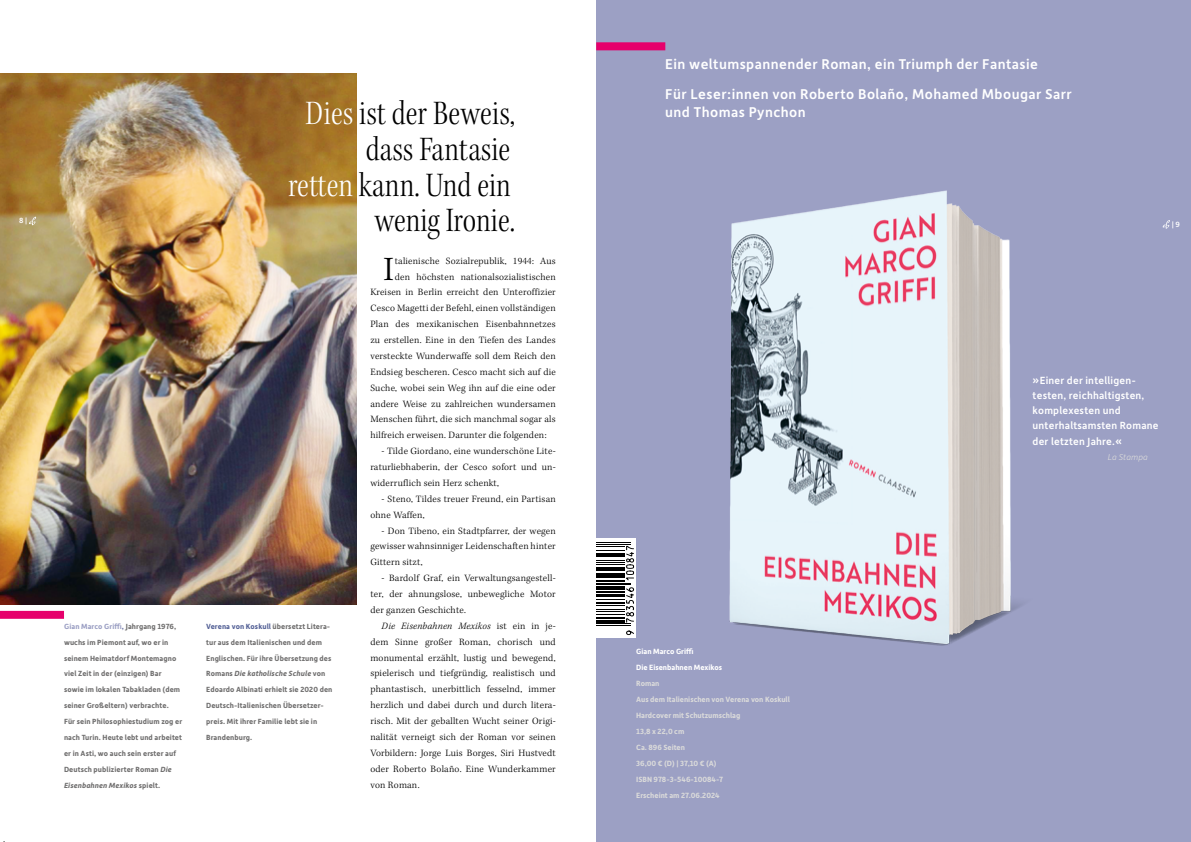
<style>
.page{position:relative;width:1191px;height:842px;background:#fff}
.page>*{position:absolute;margin:0;border:0;box-sizing:border-box;transform-origin:0 0}
.t1{font:35.7px/35.7px "Kepler Std Light Cn Subh";letter-spacing:.005em;color:#000;text-align:right}
.t2{font:300 34.9px "Kepler Std";color:#000}
.t3{font:500 15.1px/29.5px "Depot New";letter-spacing:.03em;color:#fff}
.t4{font:500 11.1px/15.1px "Depot New";letter-spacing:.02em;color:#fff}
.t5{font:300 9.9px/15.9px "Kepler Std";letter-spacing:.02em;color:#000;text-align:justify}
.t6{font:italic 300 9.1px "Depot New";letter-spacing:.01em;color:#dadada}
.t7{font:700 8px/16.1px "Depot New";color:#dadada}
.t8{font:700 8px/16.1px "Depot New";color:#fff}
.t9{font:500 8px "Depot New";color:#fff}
.t10{font:700 7.9px/15.9px "Depot New";letter-spacing:.01em;color:#706f6f}
.t11{font:500 7.9px "Depot New";color:#fff}
.s1{color:#fff}
.s2{color:#9ca0c4}
.s3{color:#6972a3}
.s4{font-style:italic}
.s5{color:#556297}
</style>
<div class="page">
<div style="left:596px;top:0;width:595px;height:842px;background:#9ca0c4"></div>
<div style="left:596px;top:42px;width:69px;height:8px;background:#e6006b"></div>
<svg style="left:1162px;top:220px;width:8px;height:9px"></svg>
<div style="left:596px;top:538px;width:40px;height:100px;background:#fff"></div>
<hr style="left:596px;top:544px;width:34px;height:1px;background:#000">
<hr style="left:596px;top:542px;width:34px;height:1px;background:#000">
<svg style="left:596px;top:545px;width:39px;height:90px"></svg>
<img style="left:729px;top:190px;width:292px;height:456px">
<img style="left:0;top:73px;width:356px;height:532px">
<svg style="left:29px;top:217px;width:7px;height:8px"></svg>
<div style="left:0;top:611px;width:64px;height:8px;background:#e6006b"></div>
<p class="t11" style="left:19px;top:216px;width:9px">8 |</p>
<h1 class="t1" style="left:288px;top:96px;width:229px"><span class="s1">Dies</span> ist der Beweis, dass Fantasie<br><span class="s1">retten</span> kann. Und ein wenig Ironie.</h1>
<p class="t10" style="left:64px;top:618px;width:120px"><span class="s2">Gian Marco Griffi</span><span class="s3">,</span> Jahrgang 1976, wuchs im Piemont auf, wo er in seinem Heimatdorf Montemagno viel Zeit in der (einzigen) Bar sowie im lokalen Tabakladen (dem seiner Großeltern) verbrachte.<br>Für sein Philosophiestudium zog er nach Turin. Heute lebt und arbeitet er in Asti, wo auch sein erster auf<br>Deutsch publizierter Roman <span class="s4">Die<br>Eisenbahnen Mexikos</span> spielt.</p>
<p class="t10" style="left:206px;top:618px;width:128px"><span class="s5">Verena von Koskull</span> übersetzt Litera&shy;tur aus dem Italienischen und dem Englischen. Für ihre Übersetzung des Romans <span class="s4">Die katholische Schule</span> von Edoardo Albinati erhielt sie 2020 den Deutsch-Italienischen Übersetzer&shy;preis. Mit ihrer Familie lebt sie in Brandenburg.</p>
<h2 class="t2" style="left:384px;top:249px;width:12px">I</h2>
<p class="t5" style="left:395px;top:253px;width:162px">talienische Sozialrepublik, 1944: Aus</p>
<p class="t5" style="left:395px;top:269px;width:162px">den höchsten nationalsozialistischen</p>
<p class="t5" style="left:370px;top:285px;width:187px">Kreisen in Berlin erreicht den Unteroffizier</p>
<p class="t5" style="left:370px;top:301px;width:187px">Cesco Magetti der Befehl, einen vollständigen</p>
<p class="t5" style="left:370px;top:317px;width:187px">Plan des mexikanischen Eisenbahnnetzes</p>
<p class="t5" style="left:370px;top:332px;width:187px">zu erstellen. Eine in den Tiefen des Landes</p>
<p class="t5" style="left:370px;top:348px;width:187px">versteckte Wunderwaffe soll dem Reich den</p>
<p class="t5" style="left:370px;top:364px;width:187px">Endsieg bescheren. Cesco macht sich auf die</p>
<p class="t5" style="left:370px;top:380px;width:187px">Suche, wobei sein Weg ihn auf die eine oder</p>
<p class="t5" style="left:370px;top:396px;width:187px">andere Weise zu zahlreichen wundersamen</p>
<p class="t5" style="left:370px;top:412px;width:187px">Menschen führt, die sich manchmal sogar als</p>
<p class="t5" style="left:370px;top:428px;width:178px">hilfreich erweisen. Darunter die folgenden:</p>
<p class="t5" style="left:370px;top:444px;width:187px;text-indent:11px">- Tilde Giordano, eine wunderschöne Lite&shy;raturliebhaberin, der Cesco sofort und un&shy;widerruflich sein Herz schenkt,</p>
<p class="t5" style="left:370px;top:491px;width:187px;text-indent:11px">- Steno, Tildes treuer Freund, ein Partisan ohne Waffen,</p>
<p class="t5" style="left:370px;top:523px;width:187px;text-indent:11px">- Don Tibeno, ein Stadtpfarrer, der wegen gewisser wahnsinniger Leidenschaften hinter Gittern sitzt,</p>
<p class="t5" style="left:370px;top:571px;width:187px;text-indent:11px">- Bardolf Graf, ein Verwaltungsangestell&shy;ter, der ahnungslose, unbewegliche Motor der ganzen Geschichte.</p>
<p class="t5" style="left:370px;top:618px;width:187px;text-indent:11px"><span class="s4">Die Eisenbahnen Mexikos</span> ist ein in je&shy;dem Sinne großer Roman, chorisch und monumental erzählt, lustig und bewegend, spielerisch und tiefgründig, realistisch und phantastisch, unerbittlich fesselnd, immer herzlich und dabei durch und durch litera&shy;risch. Mit der geballten Wucht seiner Origi&shy;nalität verneigt sich der Roman vor seinen Vorbildern: Jorge Luis Borges, Siri Hustvedt oder Roberto Bolaño. Eine Wunderkammer von Roman.</p>
<h3 class="t3" style="left:665px;top:49px;width:408px">Ein weltumspannender Roman, ein Triumph der Fantasie<br>Für Leser:innen von Roberto Bolaño, Mohamed Mbougar Sarr</h3>
<h3 class="t3" style="left:665px;top:96px;width:142px">und Thomas Pynchon</h3>
<p class="t9" style="left:1171px;top:219px;width:10px">| 9</p>
<p class="t4" style="left:1032px;top:372px;width:127px">»Einer der intelligen&shy;testen, reichhaltigsten, komplexesten und unterhaltsamsten Romane der letzten Jahre.«</p>
<p class="t6" style="left:1107px;top:451px;width:42px">La Stampa</p>
<p class="t8" style="left:636px;top:642px;width:88px">Gian Marco Griffi<br>Die Eisenbahnen Mexikos</p>
<p class="t7" style="left:636px;top:675px;width:155px">Roman<br>Aus dem Italienischen von Verena von Koskull<br>Hardcover mit Schutzumschlag<br>13,8 x 22,0 cm<br>Ca. 896 Seiten<br>36,00 € (D) | 37,10 € (A)<br>ISBN 978-3-546-10084-7<br>Erscheint am 27.06.2024</p>
</div>
